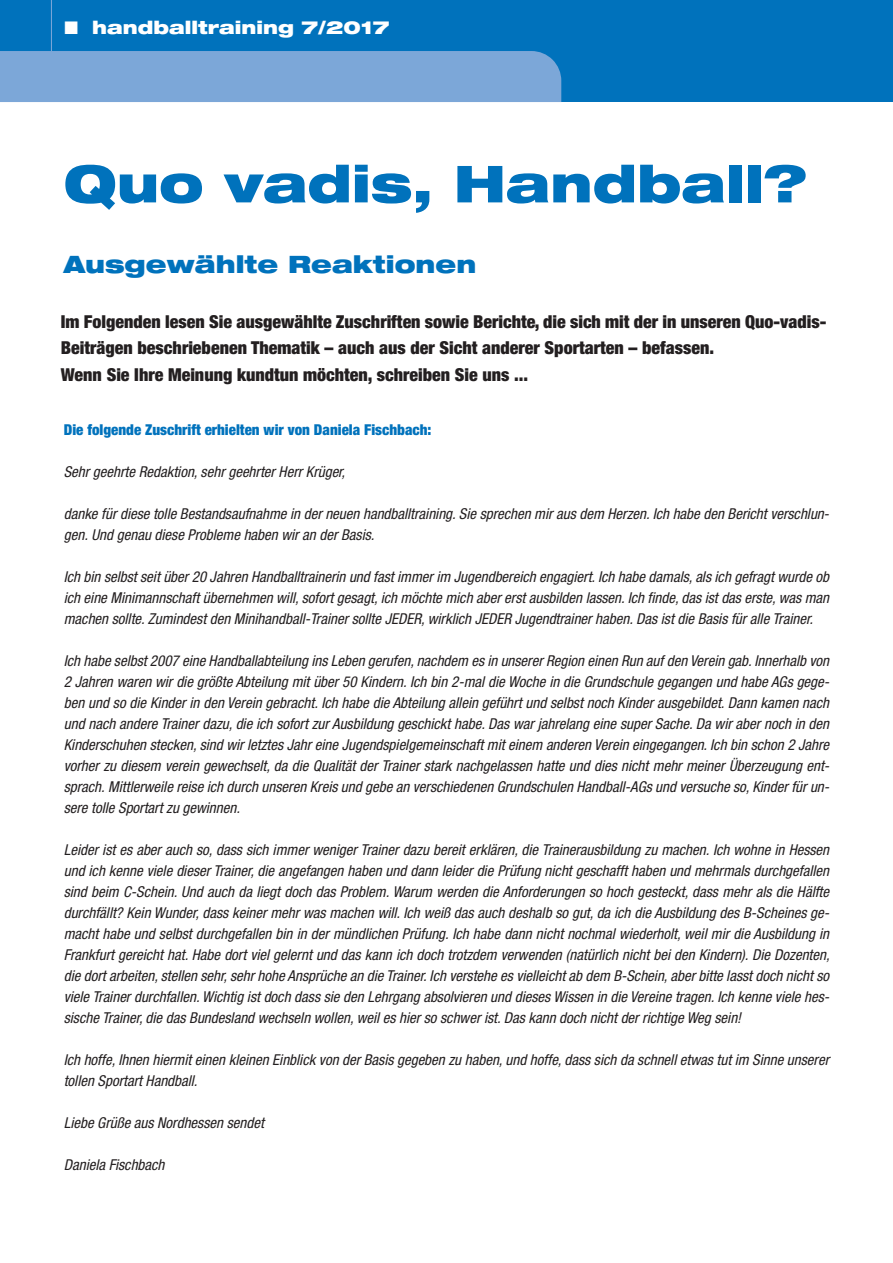
<style>
.page{position:relative;width:893px;height:1263px;background:#fff}
.page>*{position:absolute;margin:0;border:0;box-sizing:border-box;transform-origin:0 0}
.t1{font:900 expanded 51px "Helvetica Neue";color:#0072bc}
.t2{font:900 expanded 24px "Helvetica Neue";color:#0072bc}
.t3{font:900 expanded 18px "Helvetica Neue";color:#fff}
.t4{font:900 condensed 17.85px/26.8px "Helvetica Neue";color:#231f20}
.t5{font:italic condensed 15px/21px "Helvetica Neue";color:#231f20}
.t6{font:900 condensed 15px "Helvetica Neue";color:#0072bc}
</style>
<div class="page">
<div style="left:0;top:0;width:893px;height:102px;background:#0072bc"></div>
<hr style="left:51px;top:0;width:1px;height:51px;background:#7ca7d8">
<div style="left:0;top:51px;width:561px;height:51px;background:#7ca7d8"></div>
<p class="t3" style="left:92px;top:21px;width:299px">handballtraining 7/2017</p>
<h1 class="t1" style="left:64px;top:164px;width:745px">Quo vadis, Handball?</h1>
<h2 class="t2" style="left:64px;top:255px;width:414px">Ausgewählte Reaktionen</h2>
<p class="t4" style="left:61px;top:309px;width:767px">Im Folgenden lesen Sie ausgewählte Zuschriften sowie Berichte, die sich mit der in unseren Quo-vadis-<br>Beiträgen beschriebenen Thematik – auch aus der Sicht anderer Sportarten – befassen.<br>Wenn Sie Ihre Meinung kundtun möchten, schreiben Sie uns ...</p>
<p class="t6" style="left:64px;top:424px;width:369px">Die folgende Zuschrift erhielten wir von Daniela Fischbach:</p>
<p class="t5" style="left:64px;top:462px;width:283px">Sehr geehrte Redaktion, sehr geehrter Herr Krüger,</p>
<p class="t5" style="left:64px;top:504px;width:765px">danke für diese tolle Bestandsaufnahme in der neuen handballtraining. Sie sprechen mir aus dem Herzen. Ich habe den Bericht verschlun&shy;gen. Und genau diese Probleme haben wir an der Basis.</p>
<p class="t5" style="left:64px;top:567px;width:767px;text-align:justify">Ich bin selbst seit über 20 Jahren Handballtrainerin und fast immer im Jugendbereich engagiert. Ich habe damals, als ich gefragt wurde ob ich eine Minimannschaft übernehmen will, sofort gesagt, ich möchte mich aber erst ausbilden lassen. Ich finde, das ist das erste, was man machen sollte. Zumindest den Minihandball-Trainer sollte JEDER, wirklich JEDER Jugendtrainer haben. Das ist die Basis für alle Trainer.</p>
<p class="t5" style="left:64px;top:651px;width:767px;text-align:justify">Ich habe selbst 2007 eine Handballabteilung ins Leben gerufen, nachdem es in unserer Region einen Run auf den Verein gab. Innerhalb von 2 Jahren waren wir die größte Abteilung mit über 50 Kindern. Ich bin 2-mal die Woche in die Grundschule gegangen und habe AGs gege&shy;ben und so die Kinder in den Verein gebracht. Ich habe die Abteilung allein geführt und selbst noch Kinder ausgebildet. Dann kamen nach und nach andere Trainer dazu, die ich sofort zur Ausbildung geschickt habe. Das war jahrelang eine super Sache. Da wir aber noch in den Kinderschuhen stecken, sind wir letztes Jahr eine Jugendspielgemeinschaft mit einem anderen Verein eingegangen. Ich bin schon 2 Jahre vorher zu diesem verein gewechselt, da die Qualität der Trainer stark nachgelassen hatte und dies nicht mehr meiner Überzeugung ent&shy;sprach. Mittlerweile reise ich durch unseren Kreis und gebe an verschiedenen Grundschulen Handball-AGs und versuche so, Kinder für un&shy;sere tolle Sportart zu gewinnen.</p>
<p class="t5" style="left:64px;top:840px;width:767px">Leider ist es aber auch so, dass sich immer weniger Trainer dazu bereit erklären, die Trainerausbildung zu machen. Ich wohne in Hessen und ich kenne viele dieser Trainer, die angefangen haben und dann leider die Prüfung nicht geschafft haben und mehrmals durchgefallen sind beim C-Schein. Und auch da liegt doch das Problem. Warum werden die Anforderungen so hoch gesteckt, dass mehr als die Hälfte durchfällt? Kein Wunder, dass keiner mehr was machen will. Ich weiß das auch deshalb so gut, da ich die Ausbildung des B-Scheines ge&shy;macht habe und selbst durchgefallen bin in der mündlichen Prüfung. Ich habe dann nicht nochmal wiederholt, weil mir die Ausbildung in Frankfurt gereicht hat. Habe dort viel gelernt und das kann ich doch trotzdem verwenden (natürlich nicht bei den Kindern). Die Dozenten, die dort arbeiten, stellen sehr, sehr hohe Ansprüche an die Trainer. Ich verstehe es vielleicht ab dem B-Schein, aber bitte lasst doch nicht so viele Trainer durchfallen. Wichtig ist doch dass sie den Lehrgang absolvieren und dieses Wissen in die Vereine tragen. Ich kenne viele hes&shy;sische Trainer, die das Bundesland wechseln wollen, weil es hier so schwer ist. Das kann doch nicht der richtige Weg sein!</p>
<p class="t5" style="left:64px;top:1050px;width:767px">Ich hoffe, Ihnen hiermit einen kleinen Einblick von der Basis gegeben zu haben, und hoffe, dass sich da schnell etwas tut im Sinne unserer tollen Sportart Handball.</p>
<p class="t5" style="left:64px;top:1113px;width:202px">Liebe Grüße aus Nordhessen sendet</p>
<p class="t5" style="left:64px;top:1155px;width:102px">Daniela Fischbach</p>
</div>
